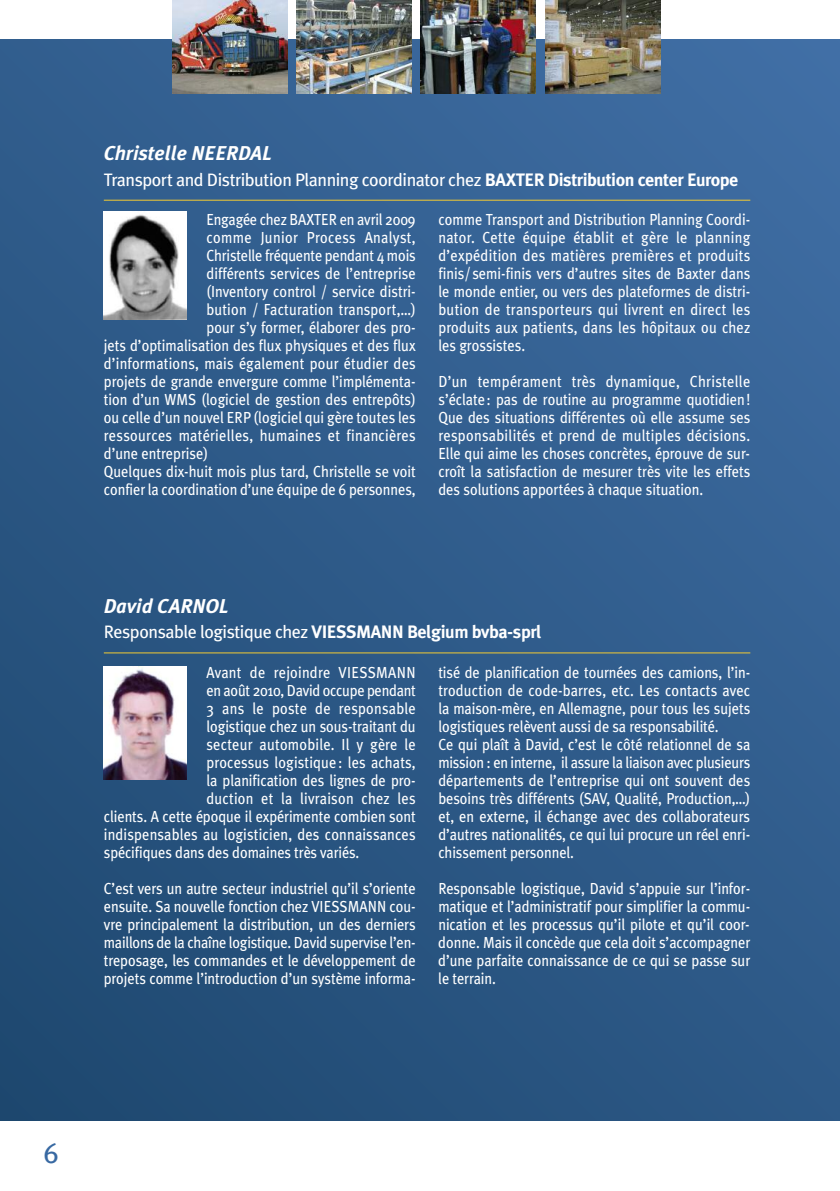
<style>
.page{position:relative;width:840px;height:1191px;background:#fff}
.page>*{position:absolute;margin:0;border:0;box-sizing:border-box;transform-origin:0 0}
.t1{font:28.4px "Meta Plus";color:#3869a2}
.t2{font:italic 700 20px "Meta Plus";color:#fff}
.t3{font:18px "Meta Plus";letter-spacing:-.025em;color:#fff}
.t4{font:16px/18px "Meta Plus";color:#fff;text-align:justify;scale:.9 1}
.t5{font:16px "Meta Plus";letter-spacing:.02em;color:#fff;scale:.9 1}
.t6{font:16px "Meta Plus";letter-spacing:-.02em;color:#fff;scale:.9 1}
.s1{font-weight:700}
</style>
<div class="page">
<div style="left:0;top:40px;width:839px;height:1081px;background:linear-gradient(to bottom,#3a679a,#25507a)"></div>
<hr style="left:104px;top:200px;width:645px;height:1px;background:#f3ca32">
<img style="left:104px;top:212px;width:82px;height:107px">
<hr style="left:104px;top:652px;width:645px;height:1px;background:#f3ca32">
<img style="left:104px;top:666px;width:82px;height:113px">
<img style="left:172px;top:0;width:115px;height:93px">
<img style="left:296px;top:0;width:115px;height:93px">
<img style="left:545px;top:0;width:115px;height:93px">
<img style="left:421px;top:0;width:114px;height:93px">
<p class="t2" style="left:104px;top:141px;width:169px">Christelle NEERDAL</p>
<p class="t3" style="left:104px;top:169px;width:635px">Transport and Distribution Planning coordinator chez <span class="s1">BAXTER Distribution center Europe</span></p>
<p class="t4" style="left:206px;top:211px;width:234px">Engagée chez BAXTER en avril 2009</p>
<p class="t5" style="left:206px;top:228px;width:234px">comme Junior Process Analyst,</p>
<p class="t4" style="left:206px;top:247px;width:234px">Christelle fréquente pendant 4 mois</p>
<p class="t4" style="left:206px;top:265px;width:234px">différents services de l’entreprise</p>
<p class="t4" style="left:206px;top:283px;width:234px">(Inventory control / service distri-</p>
<p class="t4" style="left:206px;top:301px;width:234px">bution / Facturation transport,…)</p>
<p class="t4" style="left:206px;top:319px;width:234px">pour s’y former, élaborer des pro-</p>
<p class="t4" style="left:104px;top:337px;width:348px">jets d’optimalisation des flux physiques et des flux</p>
<p class="t4" style="left:104px;top:355px;width:348px">d’informations, mais également pour étudier des</p>
<p class="t4" style="left:104px;top:373px;width:348px">projets de grande envergure comme l’implémenta-</p>
<p class="t4" style="left:104px;top:391px;width:348px">tion d’un WMS (logiciel de gestion des entrepôts)</p>
<p class="t4" style="left:104px;top:409px;width:348px">ou celle d’un nouvel ERP (logiciel qui gère toutes les</p>
<p class="t5" style="left:104px;top:426px;width:348px">ressources matérielles, humaines et financières</p>
<p class="t4" style="left:104px;top:445px;width:117px">d’une entreprise)</p>
<p class="t4" style="left:104px;top:463px;width:348px">Quelques dix-huit mois plus tard, Christelle se voit</p>
<p class="t4" style="left:104px;top:481px;width:348px">confier la coordination d’une équipe de 6 personnes,</p>
<p class="t4" style="left:438px;top:211px;width:348px">comme Transport and Distribution Planning Coordi&shy;nator. Cette équipe établit et gère le planning d’expédition des matières premières et produits finis/semi-finis vers d’autres sites de Baxter dans le monde entier, ou vers des plateformes de distri&shy;bution de transporteurs qui livrent en direct les produits aux patients, dans les hôpitaux ou chez les grossistes.</p>
<p class="t4" style="left:438px;top:373px;width:348px">D’un tempérament très dynamique, Christelle s’éclate: pas de routine au programme quotidien!<br>Que des situations différentes où elle assume ses responsabilités et prend de multiples décisions.<br>Elle qui aime les choses concrètes, éprouve de sur&shy;croît la satisfaction de mesurer très vite les effets des solutions apportées à chaque situation.</p>
<p class="t2" style="left:104px;top:594px;width:126px">David CARNOL</p>
<p class="t3" style="left:104px;top:621px;width:439px">Responsable logistique chez <span class="s1">VIESSMANN Belgium bvba-sprl</span></p>
<p class="t4" style="left:206px;top:663px;width:234px">Avant de rejoindre VIESSMANN</p>
<p class="t6" style="left:206px;top:681px;width:234px">en août 2010, David occupe pendant</p>
<p class="t4" style="left:206px;top:699px;width:234px">3 ans le poste de responsable</p>
<p class="t4" style="left:206px;top:717px;width:234px">logistique chez un sous-traitant du</p>
<p class="t4" style="left:206px;top:735px;width:234px">secteur automobile. Il y gère le</p>
<p class="t4" style="left:206px;top:753px;width:234px">processus logistique: les achats,</p>
<p class="t4" style="left:206px;top:771px;width:234px">la planification des lignes de pro-</p>
<p class="t4" style="left:206px;top:789px;width:234px">duction et la livraison chez les</p>
<p class="t4" style="left:104px;top:807px;width:348px">clients. A cette époque il expérimente combien sont</p>
<p class="t4" style="left:104px;top:825px;width:348px">indispensables au logisticien, des connaissances</p>
<p class="t4" style="left:104px;top:843px;width:285px">spécifiques dans des domaines très variés.</p>
<p class="t4" style="left:104px;top:879px;width:348px">C’est vers un autre secteur industriel qu’il s’oriente ensuite. Sa nouvelle fonction chez VIESSMANN cou&shy;vre principalement la distribution, un des derniers maillons de la chaîne logistique. David supervise l’en&shy;treposage, les commandes et le développement de projets comme l’introduction d’un système informa-</p>
<p class="t4" style="left:438px;top:663px;width:348px;text-align:left">tisé de planification de tournées des camions, l’in&shy;troduction de code-barres, etc. Les contacts avec la maison-mère, en Allemagne, pour tous les sujets logistiques relèvent aussi de sa responsabilité.<br>Ce qui plaît à David, c’est le côté relationnel de sa mission : en interne, il assure la liaison avec plusieurs départements de l’entreprise qui ont souvent des besoins très différents (SAV, Qualité, Production,…) et, en externe, il échange avec des collaborateurs d’autres nationalités, ce qui lui procure un réel enri&shy;chissement personnel.</p>
<p class="t4" style="left:438px;top:879px;width:348px">Responsable logistique, David s’appuie sur l’infor&shy;matique et l’administratif pour simplifier la commu&shy;nication et les processus qu’il pilote et qu’il coor&shy;donne. Mais il concède que cela doit s’accompagner d’une parfaite connaissance de ce qui se passe sur le terrain.</p>
<h1 class="t1" style="left:43px;top:1136px;width:17px">6</h1>
</div>
